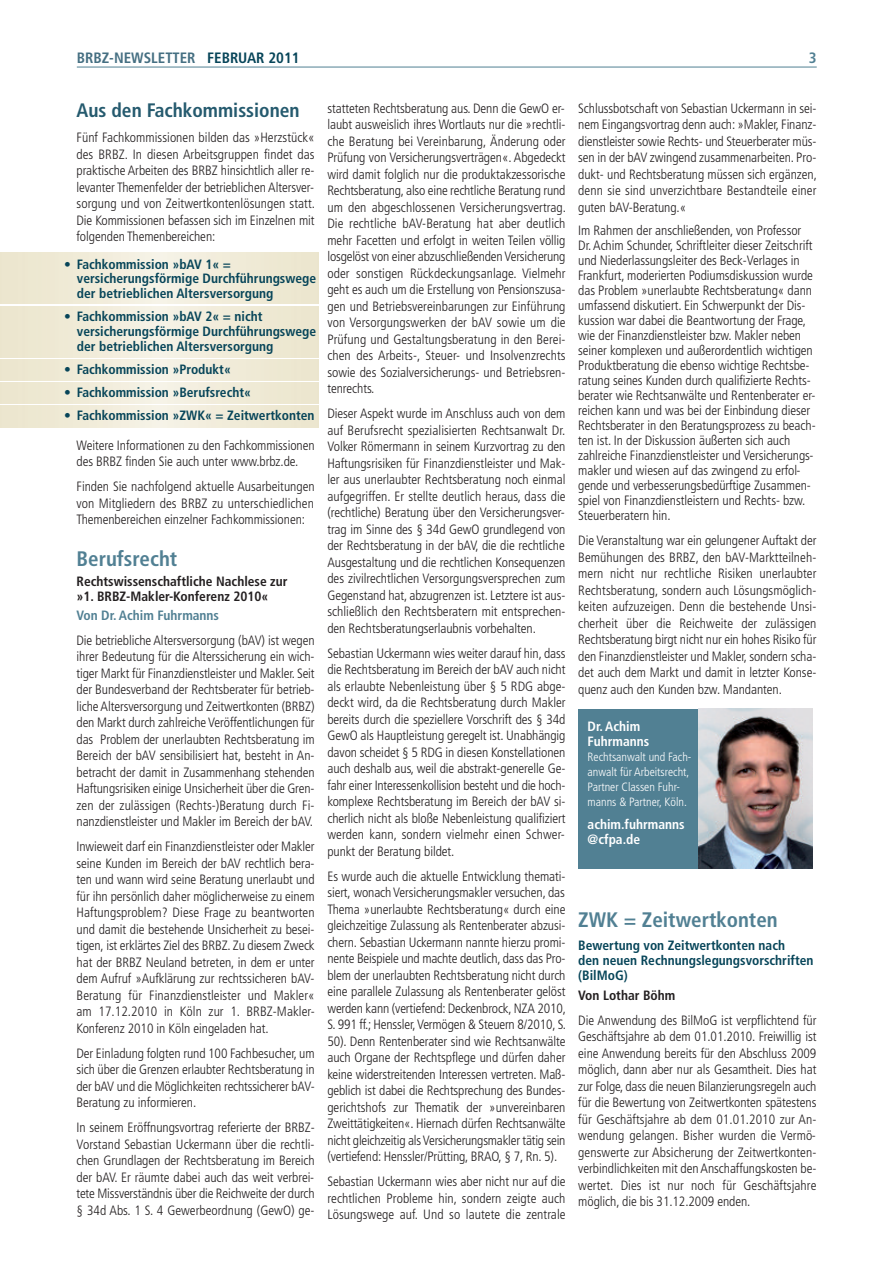
<style>
.page{position:relative;width:893px;height:1263px;background:#fff}
.page>*{position:absolute;margin:0;border:0;box-sizing:border-box;transform-origin:0 0}
.t1{font:700 condensed 21px "Frutiger";color:#518093}
.t2{font:700 condensed 19.5px "Frutiger";color:#255a6e}
.t3{font:700 condensed 15px "Frutiger";color:#456f82}
.t4{font:700 condensed 15px "Frutiger";color:#518093}
.t5{font:300 condensed 13.5px/16.5px "Frutiger";letter-spacing:-.005em;color:#231f20;text-align:justify}
.t6{font:700 condensed 13.5px/14.7px "Frutiger";color:#074559}
.t7{font:700 condensed 13.5px/15px "Frutiger";color:#231f20}
.t8{font:700 condensed 13.5px/15px "Frutiger";color:#fff}
.t9{font:700 condensed 13.5px "Frutiger";color:#518093}
.t10{font:300 condensed 12px/15px "Frutiger";color:#fff}
.s1{color:#074559}
</style>
<div class="page">
<hr style="left:77px;top:67px;width:740px;height:1px;background:#518093">
<div style="left:578px;top:709px;width:234px;height:160px;background:#518093"></div>
<img style="left:699px;top:708px;width:113px;height:161px">
<p class="t3" style="left:77px;top:52px;width:224px">BRBZ-NEWSLETTER <span class="s1">FEBRUAR 2011</span></p>
<p class="t4" style="left:809px;top:52px;width:9px">3</p>
<h2 class="t2" style="left:77px;top:103px;width:225px">Aus den Fachkommissionen</h2>
<p class="t5" style="left:77px;top:130px;width:240px">Fünf Fachkommissionen bilden das »Herzstück« des BRBZ. In diesen Arbeitsgruppen findet das praktische Arbeiten des BRBZ hinsichtlich aller re&shy;levanter Themenfelder der betrieblichen Altersver&shy;sorgung und von Zeitwertkontenlösungen statt.<br>Die Kommissionen befassen sich im Einzelnen mit folgenden Themenbereichen:</p>
<p class="t5" style="left:578px;top:101px;width:240px">Schlussbotschaft von Sebastian Uckermann in sei&shy;nem Eingangsvortrag denn auch: »Makler, Finanz&shy;dienstleister sowie Rechts- und Steuerberater müs&shy;sen in der bAV zwingend zusammenarbeiten. Pro&shy;dukt- und Rechtsberatung müssen sich ergänzen, denn sie sind unverzichtbare Bestandteile einer guten bAV-Beratung.«</p>
<p class="t5" style="left:578px;top:224px;width:239px;line-height:15px;text-align:left">Im Rahmen der anschließenden, von Professor Dr.Achim Schunder, Schriftleiter dieser Zeitschrift und Niederlassungsleiter des Beck-Verlages in Frankfurt, moderierten Podiumsdiskussion wurde das Problem »unerlaubte Rechtsberatung« dann umfassend diskutiert. Ein Schwerpunkt der Dis&shy;kussion war dabei die Beantwortung der Frage, wie der Finanzdienstleister bzw. Makler neben seiner komplexen und außerordentlich wichtigen Produktberatung die ebenso wichtige Rechtsbe&shy;ratung seines Kunden durch qualifizierte Rechts&shy;berater wie Rechtsanwälte und Rentenberater er&shy;reichen kann und was bei der Einbindung dieser Rechtsberater in den Beratungsprozess zu beach&shy;ten ist. In der Diskussion äußerten sich auch zahlreiche Finanzdienstleister und Versicherungs&shy;makler und wiesen auf das zwingend zu erfol&shy;gende und verbesserungsbedürftige Zusammen&shy;spiel von Finanzdienstleistern und Rechts- bzw.<br>Steuerberatern hin.</p>
<p class="t5" style="left:578px;top:533px;width:240px">Die Veranstaltung war ein gelungener Auftakt der Bemühungen des BRBZ, den bAV-Marktteilneh&shy;mern nicht nur rechtliche Risiken unerlaubter Rechtsberatung, sondern auch Lösungsmöglich&shy;keiten aufzuzeigen. Denn die bestehende Unsi&shy;cherheit über die Reichweite der zulässigen Rechtsberatung birgt nicht nur ein hohes Risiko für den Finanzdienstleister und Makler, sondern scha&shy;det auch dem Markt und damit in letzter Konse&shy;quenz auch den Kunden bzw. Mandanten.</p>
<p class="t5" style="left:327px;top:101px;width:240px">statteten Rechtsberatung aus. Denn die GewO er&shy;laubt ausweislich ihres Wortlauts nur die »rechtli&shy;che Beratung bei Vereinbarung, Änderung oder Prüfung von Versicherungsverträgen«. Abgedeckt wird damit folglich nur die produktakzessorische Rechtsberatung, also eine rechtliche Beratung rund um den abgeschlossenen Versicherungsvertrag.<br>Die rechtliche bAV-Beratung hat aber deutlich mehr Facetten und erfolgt in weiten Teilen völlig losgelöst von einer abzuschließenden Versicherung oder sonstigen Rückdeckungsanlage. Vielmehr geht es auch um die Erstellung von Pensionszusa&shy;gen und Betriebsvereinbarungen zur Einführung von Versorgungswerken der bAV sowie um die Prüfung und Gestaltungsberatung in den Berei&shy;chen des Arbeits-, Steuer- und Insolvenzrechts sowie des Sozialversicherungs- und Betriebsren&shy;tenrechts.</p>
<p class="t5" style="left:327px;top:406px;width:240px">Dieser Aspekt wurde im Anschluss auch von dem auf Berufsrecht spezialisierten Rechtsanwalt Dr.<br>Volker Römermann in seinem Kurzvortrag zu den Haftungsrisiken für Finanzdienstleister und Mak&shy;ler aus unerlaubter Rechtsberatung noch einmal aufgegriffen. Er stellte deutlich heraus, dass die (rechtliche) Beratung über den Versicherungsver&shy;trag im Sinne des § 34d GewO grundlegend von der Rechtsberatung in der bAV, die die rechtliche Ausgestaltung und die rechtlichen Konsequenzen des zivilrechtlichen Versorgungsversprechen zum Gegenstand hat, abzugrenzen ist. Letztere ist aus&shy;schließlich den Rechtsberatern mit entsprechen&shy;den Rechtsberatungserlaubnis vorbehalten.</p>
<p class="t5" style="left:327px;top:646px;width:240px">Sebastian Uckermann wies weiter darauf hin, dass die Rechtsberatung im Bereich der bAV auch nicht als erlaubte Nebenleistung über § 5 RDG abge&shy;deckt wird, da die Rechtsberatung durch Makler bereits durch die speziellere Vorschrift des § 34d GewO als Hauptleistung geregelt ist. Unabhängig davon scheidet § 5 RDG in diesen Konstellationen auch deshalb aus, weil die abstrakt-generelle Ge&shy;fahr einer Interessenkollision besteht und die hoch&shy;komplexe Rechtsberatung im Bereich der bAV si&shy;cherlich nicht als bloße Nebenleistung qualifiziert werden kann, sondern vielmehr einen Schwer&shy;punkt der Beratung bildet.</p>
<p class="t5" style="left:327px;top:869px;width:240px">Es wurde auch die aktuelle Entwicklung themati&shy;siert, wonach Versicherungsmakler versuchen, das Thema »unerlaubte Rechtsberatung« durch eine gleichzeitige Zulassung als Rentenberater abzusi&shy;chern. Sebastian Uckermann nannte hierzu promi&shy;nente Beispiele und machte deutlich, dass das Pro&shy;blem der unerlaubten Rechtsberatung nicht durch eine parallele Zulassung als Rentenberater gelöst werden kann (vertiefend: Deckenbrock, NZA 2010, S. 991 ff.; Henssler,Vermögen &amp; Steuern 8/2010, S.<br>50). Denn Rentenberater sind wie Rechtsanwälte auch Organe der Rechtspflege und dürfen daher keine widerstreitenden Interessen vertreten. Maß&shy;geblich ist dabei die Rechtsprechung des Bundes&shy;gerichtshofs zur Thematik der »unvereinbaren Zweittätigkeiten«. Hiernach dürfen Rechtsanwälte nicht gleichzeitig alsVersicherungsmakler tätig sein (vertiefend: Henssler/Prütting, BRAO, § 7, Rn. 5).</p>
<p class="t5" style="left:327px;top:1174px;width:240px">Sebastian Uckermann wies aber nicht nur auf die rechtlichen Probleme hin, sondern zeigte auch Lösungswege auf. Und so lautete die zentrale</p>
<p class="t6" style="left:77px;top:258px;width:241px;text-indent:-13px">• Fachkommission »bAV 1« = versicherungsförmige Durchführungswege der betrieblichen Altersversorgung</p>
<p class="t6" style="left:77px;top:310px;width:241px;text-indent:-13px">• Fachkommission »bAV 2« = nicht versicherungsförmige Durchführungswege der betrieblichen Altersversorgung</p>
<p class="t6" style="left:64px;top:363px;width:168px">• Fachkommission »Produkt«</p>
<p class="t6" style="left:64px;top:386px;width:189px">• Fachkommission »Berufsrecht«</p>
<p class="t6" style="left:64px;top:409px;width:252px">• Fachkommission »ZWK« = Zeitwertkonten</p>
<p class="t5" style="left:77px;top:438px;width:240px">Weitere Informationen zu den Fachkommissionen des BRBZ finden Sie auch unter www.brbz.de.</p>
<p class="t5" style="left:77px;top:479px;width:240px">Finden Sie nachfolgend aktuelle Ausarbeitungen von Mitgliedern des BRBZ zu unterschiedlichen Themenbereichen einzelner Fachkommissionen:</p>
<h1 class="t1" style="left:77px;top:550px;width:102px">Berufsrecht</h1>
<p class="t7" style="left:77px;top:574px;width:212px">Rechtswissenschaftliche Nachlese zur »1. BRBZ-Makler-Konferenz 2010«</p>
<p class="t9" style="left:77px;top:610px;width:144px">Von Dr. Achim Fuhrmanns</p>
<p class="t5" style="left:77px;top:633px;width:240px">Die betriebliche Altersversorgung (bAV) ist wegen ihrer Bedeutung für die Alterssicherung ein wich&shy;tiger Markt für Finanzdienstleister und Makler. Seit der Bundesverband der Rechtsberater für betrieb&shy;liche Altersversorgung und Zeitwertkonten (BRBZ) den Markt durch zahlreiche Veröffentlichungen für das Problem der unerlaubten Rechtsberatung im Bereich der bAV sensibilisiert hat, besteht in An&shy;betracht der damit in Zusammenhang stehenden Haftungsrisiken einige Unsicherheit über die Gren&shy;zen der zulässigen (Rechts-)Beratung durch Fi&shy;nanzdienstleister und Makler im Bereich der bAV.</p>
<p class="t5" style="left:77px;top:839px;width:240px">Inwieweit darf ein Finanzdienstleister oder Makler seine Kunden im Bereich der bAV rechtlich bera&shy;ten und wann wird seine Beratung unerlaubt und für ihn persönlich daher möglicherweise zu einem Haftungsproblem? Diese Frage zu beantworten und damit die bestehende Unsicherheit zu besei&shy;tigen, ist erklärtes Ziel des BRBZ. Zu diesem Zweck hat der BRBZ Neuland betreten, in dem er unter dem Aufruf »Aufklärung zur rechtssicheren bAV-Beratung für Finanzdienstleister und Makler« am 17.12.2010 in Köln zur 1. BRBZ-Makler-Konferenz 2010 in Köln eingeladen hat.</p>
<p class="t5" style="left:77px;top:1046px;width:240px">Der Einladung folgten rund 100 Fachbesucher, um sich über die Grenzen erlaubter Rechtsberatung in der bAV und die Möglichkeiten rechtssicherer bAV-Beratung zu informieren.</p>
<p class="t5" style="left:77px;top:1120px;width:240px">In seinem Eröffnungsvortrag referierte der BRBZ-Vorstand Sebastian Uckermann über die rechtli&shy;chen Grundlagen der Rechtsberatung im Bereich der bAV. Er räumte dabei auch das weit verbrei&shy;tete Missverständnis über die Reichweite der durch § 34d Abs. 1 S. 4 Gewerbeordnung (GewO) ge-</p>
<p class="t8" style="left:588px;top:719px;width:63px">Dr. Achim<br>Fuhrmanns</p>
<p class="t10" style="left:588px;top:750px;width:105px">Rechtsanwalt und Fach&shy;anwalt für Arbeitsrecht,<br>Partner Classen Fuhr&shy;manns &amp; Partner, Köln.</p>
<p class="t8" style="left:588px;top:818px;width:98px">achim.fuhrmanns @cfpa.de</p>
<h1 class="t1" style="left:578px;top:911px;width:201px">ZWK = Zeitwertkonten</h1>
<p class="t6" style="left:578px;top:939px;width:237px">Bewertung von Zeitwertkonten nach<br>den neuen Rechnungslegungsvorschriften (BilMoG)</p>
<p class="t7" style="left:578px;top:988px;width:98px">Von Lothar Böhm</p>
<p class="t5" style="left:578px;top:1013px;width:240px">Die Anwendung des BilMoG ist verpflichtend für Geschäftsjahre ab dem 01.01.2010. Freiwillig ist eine Anwendung bereits für den Abschluss 2009 möglich, dann aber nur als Gesamtheit. Dies hat zur Folge, dass die neuen Bilanzierungsregeln auch für die Bewertung von Zeitwertkonten spätestens für Geschäftsjahre ab dem 01.01.2010 zur An&shy;wendung gelangen. Bisher wurden die Vermö&shy;genswerte zur Absicherung der Zeitwertkonten&shy;verbindlichkeiten mit den Anschaffungskosten be&shy;wertet. Dies ist nur noch für Geschäftsjahre möglich, die bis 31.12.2009 enden.</p>
</div>
